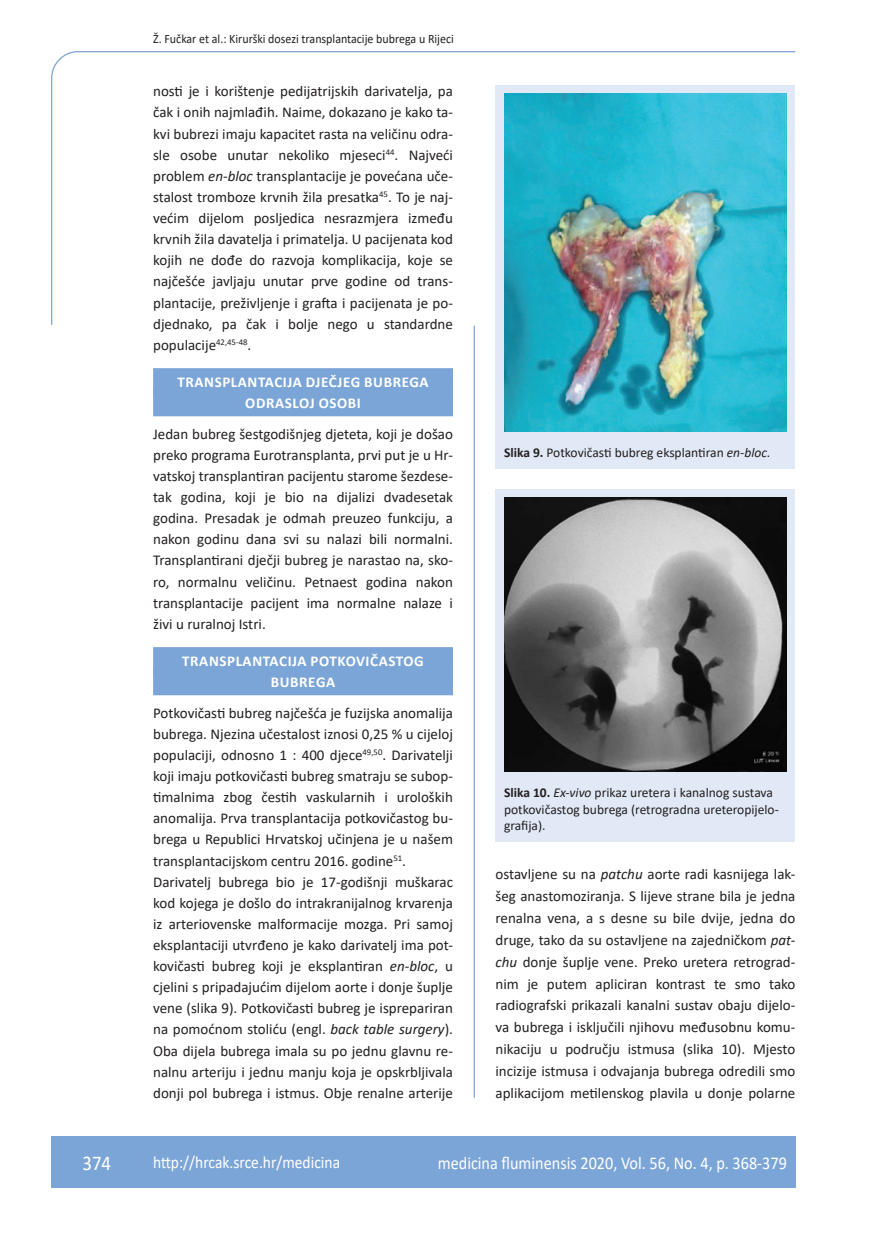
<style>
.page{position:relative;width:872px;height:1234px;background:#fff}
.page>*{position:absolute;margin:0;border:0;box-sizing:border-box;transform-origin:0 0}
.t1{font:21px "Calibri";color:#fff;scale:.9 1}
.t2{font:18px "Calibri";color:#fff;scale:.9 1}
.t3{font:17.25px "Calibri";color:#fff;scale:.9 1}
.osnovni_tekst{font:15px/21.1px "Calibri";color:#231f20;text-align:justify}
.naslov_ruler{font:700 15px "Calibri";letter-spacing:.04em;color:#fff}
.potpis_slika{font:13.5px/16.5px "Calibri";color:#231f20}
.glava{font:12.75px "Calibri";color:#231f20;scale:.94 1}
.s1{font-style:italic}
.s2{font-weight:700}
</style>
<div class="page">
<svg style="left:51px;top:51px;width:745px;height:274px"></svg>
<hr style="left:473px;top:325px;width:2px;height:772px;background:#7ca5d7">
<div style="left:51px;top:1135px;width:744px;height:51px;background:#7ca5d7"></div>
<div style="left:153px;top:368px;width:300px;height:27px;background:#7ca5d7"></div>
<div style="left:153px;top:389px;width:300px;height:27px;background:#7ca5d7"></div>
<div style="left:153px;top:647px;width:300px;height:27px;background:#7ca5d7"></div>
<div style="left:153px;top:668px;width:300px;height:27px;background:#7ca5d7"></div>
<div style="left:495px;top:85px;width:300px;height:383px;background:#e1e9f6"></div>
<img style="left:504px;top:94px;width:283px;height:338px">
<div style="left:495px;top:489px;width:300px;height:352px;background:#e1e9f6"></div>
<img style="left:504px;top:497px;width:283px;height:274px">
<p class="glava" style="left:153px;top:29px;width:321px">Ž. Fučkar et al.: Kirurški dosezi transplantacije bubrega u Rijeci</p>
<p class="osnovni_tekst" style="left:153px;top:80px;width:301px">nosti je i korištenje pedijatrijskih darivatelja, pa čak i onih najmlađih. Naime, dokazano je kako ta&shy;kvi bubrezi imaju kapacitet rasta na veličinu odra&shy;sle osobe unutar nekoliko mjeseci<sup>44</sup>. Najveći problem <span class="s1">en-bloc</span> transplantacije je povećana uče&shy;stalost tromboze krvnih žila presatka<sup>45</sup>. To je naj&shy;većim dijelom posljedica nesrazmjera između krvnih žila davatelja i primatelja. U pacijenata kod kojih ne dođe do razvoja komplikacija, koje se najčešće javljaju unutar prve godine od trans&shy;plantacije, preživljenje i grafta i pacijenata je po&shy;djednako, pa čak i bolje nego u standardne populacije<sup>42,45-48</sup>.</p>
<p class="naslov_ruler" style="left:177px;top:371px;width:253px">TRANSPLANTACIJA DJEČJEG BUBREGA</p>
<p class="naslov_ruler" style="left:245px;top:392px;width:117px">ODRASLOJ OSOBI</p>
<p class="osnovni_tekst" style="left:153px;top:422px;width:301px">Jedan bubreg šestgodišnjeg djeteta, koji je došao preko programa Eurotransplanta, prvi put je u Hr&shy;vatskoj transplantiran pacijentu starome šezdese&shy;tak godina, koji je bio na dijalizi dvadesetak godina. Presadak je odmah preuzeo funkciju, a nakon godinu dana svi su nalazi bili normalni.<br>Transplantirani dječji bubreg je narastao na, sko&shy;ro, normalnu veličinu. Petnaest godina nakon transplantacije pacijent ima normalne nalaze i živi u ruralnoj Istri.</p>
<p class="naslov_ruler" style="left:182px;top:650px;width:243px">TRANSPLANTACIJA POTKOVIČASTOG</p>
<p class="naslov_ruler" style="left:271px;top:671px;width:66px">BUBREGA</p>
<p class="osnovni_tekst" style="left:153px;top:701px;width:301px">Potkovičasti bubreg najčešća je fuzijska anomalija bubrega. Njezina učestalost iznosi 0,25 % u cijeloj populaciji, odnosno 1 : 400 djece<sup>49,50</sup>. Darivatelji koji imaju potkovičasti bubreg smatraju se subop&shy;timalnima zbog čestih vaskularnih i uroloških anomalija. Prva transplantacija potkovičastog bu&shy;brega u Republici Hrvatskoj učinjena je u našem transplantacijskom centru 2016. godine<sup>51</sup>.</p>
<p class="osnovni_tekst" style="left:153px;top:870px;width:301px">Darivatelj bubrega bio je 17-godišnji muškarac kod kojega je došlo do intrakranijalnog krvarenja iz arteriovenske malformacije mozga. Pri samoj eksplantaciji utvrđeno je kako darivatelj ima pot&shy;kovičasti bubreg koji je eksplantiran <span class="s1">en-bloc</span>, u cjelini s pripadajućim dijelom aorte i donje šuplje vene (slika 9). Potkovičasti bubreg je isprepariran na pomoćnom stoliću (engl. <span class="s1">back table surgery</span>).<br>Oba dijela bubrega imala su po jednu glavnu re&shy;nalnu arteriju i jednu manju koja je opskrbljivala donji pol bubrega i istmus. Obje renalne arterije</p>
<p class="osnovni_tekst" style="left:495px;top:862px;width:301px;line-height:21.9px">ostavljene su na <span class="s1">patchu</span> aorte radi kasnijega lak&shy;šeg anastomoziranja. S lijeve strane bila je jedna renalna vena, a s desne su bile dvije, jedna do druge, tako da su ostavljene na zajedničkom <span class="s1">pat&shy;chu</span> donje šuplje vene. Preko uretera retrograd&shy;nim je putem apliciran kontrast te smo tako radiografski prikazali kanalni sustav obaju dijelo&shy;va bubrega i isključili njihovu međusobnu komu&shy;nikaciju u području istmusa (slika 10). Mjesto incizije istmusa i odvajanja bubrega odredili smo aplikacijom metilenskog plavila u donje polarne</p>
<p class="potpis_slika" style="left:504px;top:444px;width:268px"><span class="s2">Slika 9.</span> Potkovičasti bubreg eksplantiran <span class="s1">en-bloc</span>.</p>
<p class="potpis_slika" style="left:504px;top:784px;width:276px"><span class="s2">Slika 10.</span> <span class="s1">Ex-vivo</span> prikaz uretera i kanalnog sustava potkovičastog bubrega (retrogradna ureteropijelo&shy;grafija).</p>
<p class="t1" style="left:82px;top:1147px;width:33px">374</p>
<p class="t3" style="left:153px;top:1149px;width:209px">http://hrcak.srce.hr/medicina</p>
<p class="t2" style="left:438px;top:1149px;width:389px">medicina fluminensis 2020, Vol. 56, No. 4, p. 368-379</p>
</div>
